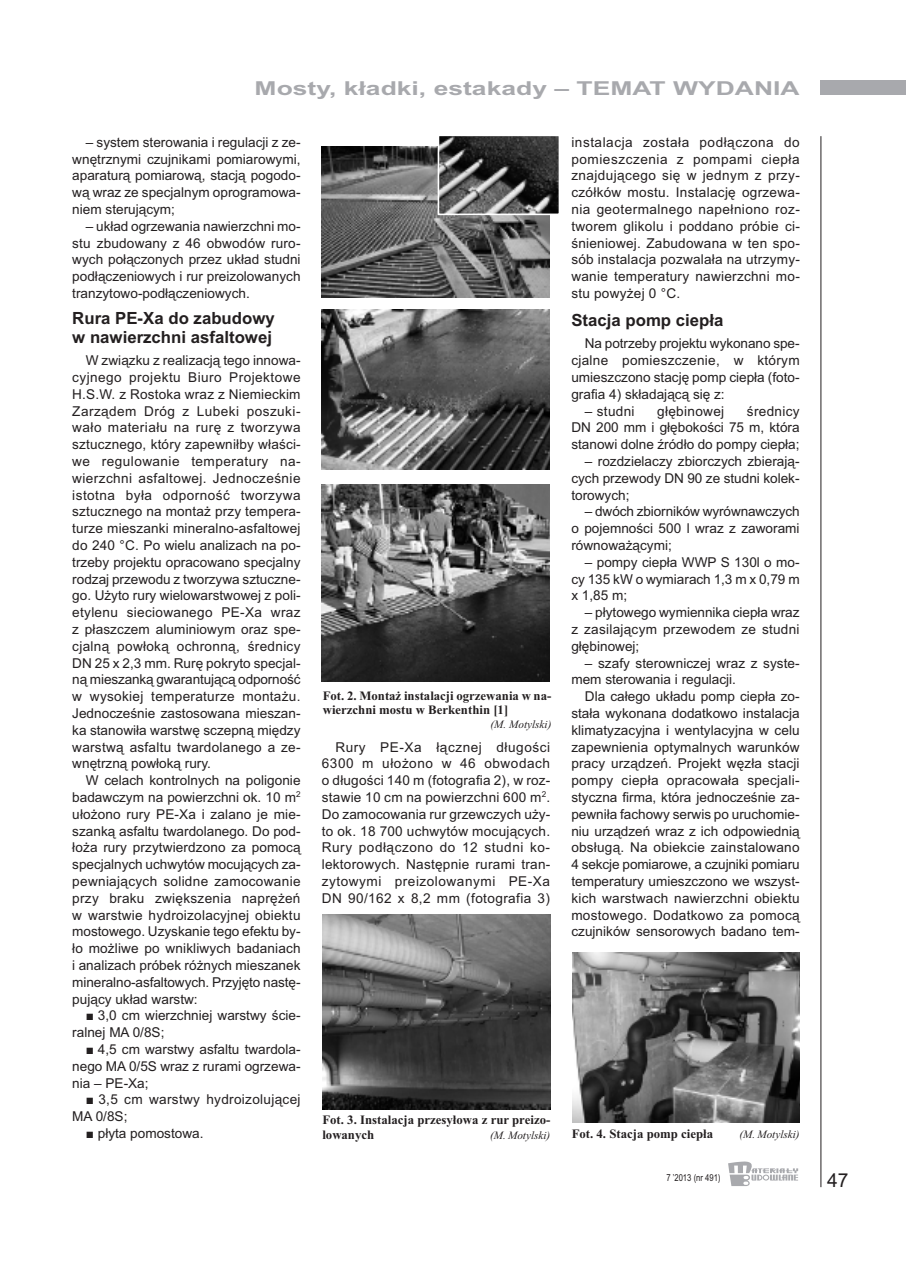
<style>
.page{position:relative;width:906px;height:1268px;background:#fff}
.page>*{position:absolute;margin:0;border:0;box-sizing:border-box;transform-origin:0 0}
.t1{font:700 19.2px "Arial";color:#a8a9ad;scale:1.38 1}
.t2{font:19.2px "Arial";color:#231f20}
.t3{font:700 16.8px/19.2px "Arial";color:#231f20}
.t4{font:13.65px/16.8px "Arial";color:#231f20;text-align:justify}
.t5{font:13.65px/16.8px "Arial";letter-spacing:.02em;color:#231f20}
.t6{font:700 12.75px/14.4px "Times New Roman";color:#231f20}
.t7{font:italic 11.25px "Times New Roman";color:#231f20}
.t8{font:9.6px "Arial";color:#231f20;scale:.8 1}
</style>
<div class="page">
<div style="left:821px;top:81px;width:85px;height:14px;background:#a8a9ad"></div>
<hr style="left:820px;top:136px;width:1px;height:1050px;background:#231f20">
<svg style="left:728px;top:1161px;width:70px;height:24px"></svg>
<img style="left:322px;top:146px;width:228px;height:151px">
<img style="left:322px;top:309px;width:227px;height:160px">
<img style="left:322px;top:484px;width:228px;height:197px">
<img style="left:440px;top:137px;width:117px;height:75px">
<div style="left:437px;top:134px;width:123px;height:81px;border:2px solid #fff"></div>
<div style="left:322px;top:914px;width:228px;height:220px;background:linear-gradient(to right,#fff,#fff)"></div>
<img style="left:322px;top:914px;width:228px;height:195px">
<div style="left:322px;top:1114px;width:228px;height:32px;background:#fff"></div>
<img style="left:572px;top:952px;width:227px;height:170px">
<h1 class="t1" style="left:255px;top:77px;width:396px">Mosty, kładki, estakady – TEMAT WYDANIA</h1>
<p class="t4" style="left:72px;top:134px;width:230px;text-indent:13px">– system sterowania i regulacji z ze&shy;wnętrznymi czujnikami pomiarowymi, aparaturą pomiarową, stacją pogodo&shy;wą wraz ze specjalnym oprogramowa&shy;niem sterującym;</p>
<p class="t4" style="left:72px;top:218px;width:230px;text-indent:14px">– układ ogrzewania nawierzchni mo&shy;stu zbudowany z 46 obwodów ruro&shy;wych połączonych przez układ studni podłączeniowych i rur preizolowanych tranzytowo-podłączeniowych.</p>
<p class="t3" style="left:72px;top:308px;width:204px">Rura PE-Xa do zabudowy w nawierzchni asfaltowej</p>
<p class="t4" style="left:72px;top:352px;width:230px;text-indent:14px">W związku z realizacją tego innowa&shy;cyjnego projektu Biuro Projektowe H.S.W. z Rostoka wraz z Niemieckim Zarządem Dróg z Lubeki poszuki&shy;wało materiału na rurę z tworzywa sztucznego, który zapewniłby właści&shy;we regulowanie temperatury na&shy;wierzchni asfaltowej. Jednocześnie istotna była odporność tworzywa sztucznego na montaż przy tempera&shy;turze mieszanki mineralno-asfaltowej do 240 °C. Po wielu analizach na po&shy;trzeby projektu opracowano specjalny rodzaj przewodu z tworzywa sztuczne&shy;go. Użyto rury wielowarstwowej z poli&shy;etylenu sieciowanego PE-Xa wraz z płaszczem aluminiowym oraz spe&shy;cjalną powłoką ochronną, średnicy DN 25 x 2,3 mm. Rurę pokryto specjal&shy;ną mieszanką gwarantującą odporność w wysokiej temperaturze montażu.<br>Jednocześnie zastosowana mieszan&shy;ka stanowiła warstwę sczepną między warstwą asfaltu twardolanego a ze&shy;wnętrzną powłoką rury.</p>
<p class="t4" style="left:72px;top:771px;width:230px;text-indent:14px">W celach kontrolnych na poligonie badawczym na powierzchni ok. 10 m<sup>2 </sup>ułożono rury PE-Xa i zalano je mie&shy;szanką asfaltu twardolanego. Do pod&shy;łoża rury przytwierdzono za pomocą specjalnych uchwytów mocujących za&shy;pewniających solidne zamocowanie przy braku zwiększenia naprężeń w warstwie hydroizolacyjnej obiektu mostowego. Uzyskanie tego efektu by&shy;ło możliwe po wnikliwych badaniach i analizach próbek różnych mieszanek mineralno-asfaltowych. Przyjęto nastę&shy;pujący układ warstw:</p>
<p class="t4" style="left:72px;top:1006px;width:230px;text-indent:14px">■ 3,0 cm wierzchniej warstwy ście&shy;ralnej MA 0/8S;</p>
<p class="t4" style="left:72px;top:1040px;width:230px;text-indent:13px">■ 4,5 cm warstwy asfaltu twardola&shy;nego MA 0/5S wraz z rurami ogrzewa&shy;nia – PE-Xa;</p>
<p class="t5" style="left:72px;top:1090px;width:230px;text-indent:14px">■ 3,5 cm warstwy hydroizolującej<br>MA 0/8S;</p>
<p class="t4" style="left:86px;top:1124px;width:119px">■ płyta pomostowa.</p>
<p class="t6" style="left:323px;top:688px;width:230px">Fot. 2. Montaż instalacji ogrzewania w na&shy;wierzchni mostu w Berkenthin [1]</p>
<p class="t7" style="left:490px;top:717px;width:62px">(M. Motylski)</p>
<p class="t4" style="left:322px;top:738px;width:230px;text-indent:14px">Rury PE-Xa łącznej długości 6300 m ułożono w 46 obwodach o długości 140 m (fotografia 2), w roz&shy;stawie 10 cm na powierzchni 600 m<sup>2</sup>.<br>Do zamocowania rur grzewczych uży&shy;to ok. 18 700 uchwytów mocujących.<br>Rury podłączono do 12 studni ko&shy;lektorowych. Następnie rurami tran&shy;zytowymi preizolowanymi PE-Xa DN 90/162 x 8,2 mm (fotografia 3)</p>
<p class="t4" style="left:571px;top:134px;width:230px">instalacja została podłączona do pomieszczenia z pompami ciepła znajdującego się w jednym z przy&shy;czółków mostu. Instalację ogrzewa&shy;nia geotermalnego napełniono roz&shy;tworem glikolu i poddano próbie ci&shy;śnieniowej. Zabudowana w ten spo&shy;sób instalacja pozwalała na utrzymy&shy;wanie temperatury nawierzchni mo&shy;stu powyżej 0 °C.</p>
<p class="t3" style="left:571px;top:310px;width:154px">Stacja pomp ciepła</p>
<p class="t4" style="left:571px;top:335px;width:230px;text-indent:14px">Na potrzeby projektu wykonano spe&shy;cjalne pomieszczenie, w którym umieszczono stację pomp ciepła (foto&shy;grafia 4) składającą się z:</p>
<p class="t4" style="left:585px;top:402px;width:51px">– studni</p>
<p class="t5" style="left:657px;top:402px;width:68px">głębinowej</p>
<p class="t4" style="left:571px;top:402px;width:230px;text-indent:175px">średnicy DN 200 mm i głębokości 75 m, która stanowi dolne źródło do pompy ciepła;</p>
<p class="t4" style="left:571px;top:453px;width:230px;text-indent:14px">– rozdzielaczy zbiorczych zbierają&shy;cych przewody DN 90 ze studni kolek&shy;torowych;</p>
<p class="t4" style="left:571px;top:503px;width:230px;text-indent:14px">– dwóch zbiorników wyrównawczych o pojemności 500 l wraz z zaworami równoważącymi;</p>
<p class="t4" style="left:571px;top:553px;width:230px;text-indent:14px">– pompy ciepła WWP S 130l o mo&shy;cy 135 kW o wymiarach 1,3 m x 0,79 m x 1,85 m;</p>
<p class="t4" style="left:571px;top:604px;width:230px;text-indent:14px">– płytowego wymiennika ciepła wraz z zasilającym przewodem ze studni głębinowej;</p>
<p class="t4" style="left:571px;top:654px;width:230px;text-indent:13px">– szafy sterowniczej wraz z syste&shy;mem sterowania i regulacji.</p>
<p class="t4" style="left:571px;top:688px;width:230px;text-indent:14px">Dla całego układu pomp ciepła zo&shy;stała wykonana dodatkowo instalacja klimatyzacyjna i wentylacyjna w celu zapewnienia optymalnych warunków pracy urządzeń. Projekt węzła stacji pompy ciepła opracowała specjali&shy;styczna firma, która jednocześnie za&shy;pewniła fachowy serwis po uruchomie&shy;niu urządzeń wraz z ich odpowiednią obsługą. Na obiekcie zainstalowano 4 sekcje pomiarowe, a czujniki pomiaru temperatury umieszczono we wszyst&shy;kich warstwach nawierzchni obiektu mostowego. Dodatkowo za pomocą czujników sensorowych badano tem-</p>
<p class="t6" style="left:322px;top:1112px;width:229px">Fot. 3. Instalacja przesyłowa z rur preizo&shy;lowanych</p>
<p class="t7" style="left:490px;top:1127px;width:62px">(M. Motylski)</p>
<p class="t6" style="left:572px;top:1126px;width:143px">Fot. 4. Stacja pomp ciepła</p>
<p class="t7" style="left:739px;top:1127px;width:62px">(M. Motylski)</p>
<p class="t8" style="left:666px;top:1171px;width:69px">7 ’2013 (nr 491)</p>
<h1 class="t2" style="left:827px;top:1168px;width:23px">47</h1>
</div>
